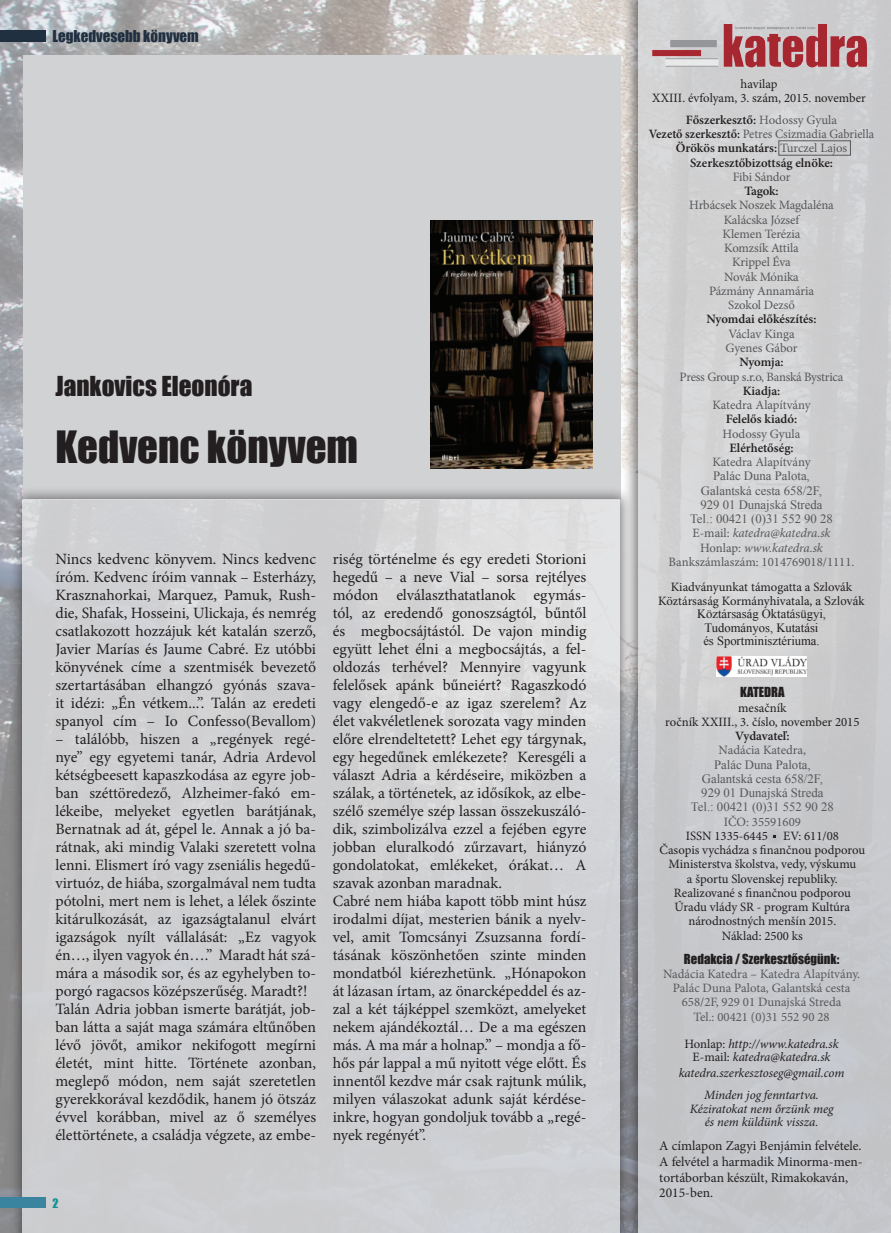
<style>
.page{position:relative;width:891px;height:1233px;background:#fff}
.page>*{position:absolute;margin:0;border:0;box-sizing:border-box;transform-origin:0 0}
.t1{font:40.8px "Impact";color:#231f20}
.t2{font:25.2px "Impact";color:#231f20}
.t3{font:15.75px/18px "Minion Pro";color:#231f20}
.t4{font:15px "Impact";color:#203041}
.t5{font:13.5px/15.8px "Minion Pro";color:#231f20}
.t6{font:12.75px/14.2px "Minion Pro";letter-spacing:-.005em;color:#57585a;text-align:center}
.t7{font:12.75px/14.2px "Minion Pro";color:#231f20;text-align:center}
.t8{font:600 12.75px/14.2px "Minion Pro";color:#231f20;text-align:center}
.t9{font:12.75px/14.2px "Times New Roman";color:#57585a;text-align:center}
.t10{font:italic 12.75px/13.5px "Minion Pro";letter-spacing:-.01em;color:#231f20;text-align:center}
.t11{font:12.75px/13.5px "Times New Roman";color:#231f20;text-align:center}
.t12{font:12.75px "Impact";color:#231f20}
.t13{font:12.75px "Minion Pro";letter-spacing:-.025em;color:#57585a}
.t14{font:12px "Impact";color:#139294}
.s1{font-weight:400;color:#57585a}
.s2{font-style:italic}
.s3{font-family:"Times New Roman"}
.s4{font-style:normal}
</style>
<div class="page">
<img style="left:0;top:0;width:622px;height:1232px">
<div style="left:23px;top:55px;width:597px;height:444px;background:#d1d2d4"></div>
<div style="left:9px;top:486px;width:625px;height:746px;background:#231f20;opacity:.75"></div>
<div style="left:23px;top:499px;width:597px;height:733px;background:linear-gradient(to bottom,#d5d5d7,#cbcccf)"></div>
<div style="left:622px;top:0;width:269px;height:1232px;background:#231f20;opacity:.75"></div>
<div style="left:639px;top:0;width:252px;height:1232px;background:#d1d2d4"></div>
<div style="left:760px;top:822px;width:29px;height:29px;background:#c6c8cb"></div>
<img style="left:652px;top:25px;width:214px;height:42px">
<div style="left:0;top:30px;width:46px;height:12px;background:#203041"></div>
<div style="left:0;top:1197px;width:46px;height:10px;background:#3a849f"></div>
<img style="left:717px;top:657px;width:90px;height:19px">
<img style="left:431px;top:220px;width:162px;height:248px">
<p class="t4" style="left:52px;top:25px;width:148px">Legkedvesebb könyvem</p>
<h2 class="t2" style="left:55px;top:366px;width:199px">Jankovics Eleonóra</h2>
<h1 class="t1" style="left:55px;top:415px;width:304px">Kedvenc könyvem</h1>
<p class="t3" style="left:55px;top:550px;width:262px;text-align:justify">Nincs kedvenc könyvem. Nincs kedvenc íróm. Kedvenc íróim vannak – Esterházy, Krasznahorkai, Marquez, Pamuk, Rush&shy;die, Shafak, Hosseini, Ulickaja, és nemrég csatlakozott hozzájuk két katalán szerző, Javier Marías és Jaume Cabré. Ez utóbbi könyvének címe a szentmisék bevezető szertartásában elhangzó gyónás szava&shy;it idézi: „Én vétkem...”. Talán az eredeti spanyol cím – Io Confesso(Bevallom)</p>
<p class="t3" style="left:55px;top:730px;width:262px">– találóbb, hiszen a „regények regé&shy;nye” egy egyetemi tanár, Adria Ardevol kétségbeesett kapaszkodása az egyre job&shy;ban széttöredező, Alzheimer-fakó em&shy;lékeibe, melyeket egyetlen barátjának, Bernatnak ad át, gépel le. Annak a jó ba&shy;rátnak, aki mindig Valaki szeretett volna lenni. Elismert író vagy zseniális hegedű&shy;virtuóz, de hiába, szorgalmával nem tudta pótolni, mert nem is lehet, a lélek őszinte kitárulkozását, az igazságtalanul elvárt igazságok nyílt vállalását: „Ez vagyok én…, ilyen vagyok én….” Maradt hát szá&shy;mára a második sor, és az egyhelyben to&shy;porgó ragacsos középszerűség. Maradt?!<br>Talán Adria jobban ismerte barátját, job&shy;ban látta a saját maga számára eltűnőben lévő jövőt, amikor nekifogott megírni életét, mint hitte. Története azonban, meglepő módon, nem saját szeretetlen gyerekkorával kezdődik, hanem jó ötszáz évvel korábban, mivel az ő személyes élettörténete, a családja végzete, az embe-</p>
<p class="t3" style="left:333px;top:550px;width:255px">riség történelme és egy eredeti Storioni hegedű – a neve Vial – sorsa rejtélyes módon elválaszthatatlanok egymás&shy;tól, az eredendő gonoszságtól, bűntől és megbocsájtástól. De vajon mindig együtt lehet élni a megbocsájtás, a fel&shy;oldozás terhével? Mennyire vagyunk felelősek apánk bűneiért? Ragaszkodó vagy elengedő-e az igaz szerelem? Az élet vakvéletlenek sorozata vagy minden előre elrendeltetett? Lehet egy tárgynak, egy hegedűnek emlékezete? Keresgéli a választ Adria a kérdéseire, miközben a szálak, a történetek, az idősíkok, az elbe&shy;szélő személye szép lassan összekuszáló&shy;dik, szimbolizálva ezzel a fejében egyre jobban eluralkodó zűrzavart, hiányzó gondolatokat, emlékeket, órákat… A szavak azonban maradnak.<br>Cabré nem hiába kapott több mint húsz irodalmi díjat, mesterien bánik a nyelv&shy;vel, amit Tomcsányi Zsuzsanna fordí&shy;tásának köszönhetően szinte minden mondatból kiérezhetünk. „Hónapokon át lázasan írtam, az önarcképeddel és az&shy;zal a két tájképpel szemközt, amelyeket nekem ajándékoztál… De a ma egészen más. A ma már a holnap.” – mondja a fő&shy;hős pár lappal a mű nyitott vége előtt. És innentől kezdve már csak rajtunk múlik, milyen válaszokat adunk saját kérdése&shy;inkre, hogyan gondoljuk tovább a „regé&shy;nyek regényét”.</p>
<p class="t14" style="left:52px;top:1193px;width:8px">2</p>
<p class="t7" style="left:652px;top:77px;width:215px">havilap<br>XXIII. évfolyam, 3. szám, 2015. november</p>
<p class="t8" style="left:649px;top:112px;width:227px">Főszerkesztő: <span class="s1">Hodossy Gyula<br></span>Vezető szerkesztő: <span class="s1">Petres Csizmadia Gabriella </span>Örökös munkatárs: <span class="s1">Turczel Lajos </span>Szerkesztőbizottság elnöke:</p>
<p class="t6" style="left:733px;top:170px;width:59px">Fibi Sándor</p>
<p class="t8" style="left:744px;top:184px;width:36px">Tagok:</p>
<p class="t6" style="left:689px;top:198px;width:146px">Hrbácsek Noszek Magdaléna<br>Kalácska József<br>Klemen Terézia<br>Komzsík Attila<br>Krippel Éva<br>Novák Mónika<br>Pázmány Annamária<br>Szokol Dezső</p>
<p class="t8" style="left:707px;top:312px;width:111px">Nyomdai előkészítés:</p>
<p class="t6" style="left:725px;top:326px;width:74px;text-align:left">Václav Kinga<br>Gyenes Gábor</p>
<p class="t8" style="left:739px;top:355px;width:46px">Nyomja:</p>
<p class="t13" style="left:680px;top:368px;width:165px">Press Group s.r.o, Banská Bystrica</p>
<p class="t8" style="left:743px;top:383px;width:39px">Kiadja:</p>
<p class="t6" style="left:712px;top:398px;width:100px">Katedra Alapítvány</p>
<p class="t8" style="left:726px;top:412px;width:73px">Felelős kiadó:</p>
<p class="t6" style="left:723px;top:426px;width:79px">Hodossy Gyula</p>
<p class="t8" style="left:729px;top:440px;width:66px">Elérhetőség:</p>
<p class="t6" style="left:712px;top:455px;width:100px">Katedra Alapítvány</p>
<p class="t9" style="left:690px;top:468px;width:144px">Palác Duna Palota,<br>Galantská cesta 658/2F,<br>929 01 Dunajská Streda<br>Tel.: 00421 (0)31 552 90 28</p>
<p class="t6" style="left:669px;top:526px;width:187px">E-mail: <span class="s2">katedra@katedra.sk<br></span>Honlap: <span class="s2">www.katedra.sk<br></span>Bankszámlaszám: 1014769018/1111.</p>
<p class="t7" style="left:658px;top:579px;width:208px">Kiadványunkat támogatta a Szlovák<br>Köztársaság Kormányhivatala, <span class="s3">a Szlovák</span></p>
<p class="t11" style="left:697px;top:607px;width:131px">Köztársaság Oktatásügyi,<br>Tudományos, Kutatási<br>és Sportminisztériuma.</p>
<p class="t12" style="left:740px;top:682px;width:46px">KATEDRA</p>
<p class="t7" style="left:665px;top:700px;width:196px">mesačník<br>ročník XXIII., 3. číslo, november 2015</p>
<p class="t8" style="left:735px;top:728px;width:56px">Vydavateľ:</p>
<p class="t6" style="left:719px;top:743px;width:89px">Nadácia Katedra,</p>
<p class="t9" style="left:691px;top:756px;width:144px">Palác Duna Palota,<br>Galantská cesta 658/2F,<br>929 01 Dunajská Streda<br>Tel.: 00421 (0)31 552 90 28</p>
<p class="t6" style="left:724px;top:814px;width:79px">IČO: 35591609</p>
<p class="t7" style="left:659px;top:828px;width:207px">ISSN 1335-6445 EV: 611/08<br>Časopis vychádza s finančnou podporou<br>Ministerstva školstva, vedy, výskumu<br>a športu Slovenskej republiky.<br>Realizované s finančnou podporou<br>Úradu vlády SR - program Kultúra národnostných menšín 2015.<br>Náklad: 2500 ks</p>
<p class="t12" style="left:684px;top:948px;width:157px">Redakcia / Szerkesztőségünk:</p>
<p class="t6" style="left:663px;top:966px;width:199px">Nadácia Katedra – Katedra Alapítvány.<br>Palác Duna Palota, Galantská cesta<br>658/2F, 929 01 Dunajská Streda<br>Tel.: 00421 (0)31 552 90 28</p>
<p class="t10" style="left:684px;top:1036px;width:156px"><span class="s4">Honlap:</span> http://www.katedra.sk<br><span class="s4">E-mail:</span> katedra@katedra.sk</p>
<p class="t10" style="left:679px;top:1061px;width:167px;line-height:22.5px">katedra.szerkesztoseg@gmail.com<br>Minden jog fenntartva.</p>
<p class="t10" style="left:690px;top:1101px;width:145px">Kéziratokat nem őrzünk meg és nem küldünk vissza.</p>
<p class="t5" style="left:659px;top:1137px;width:205px">A címlapon Zagyi Benjámin felvétele.<br>A felvétel a harmadik Minorma-men&shy;tortáborban készült, Rimakokaván,<br>2015-ben.</p>
</div>
